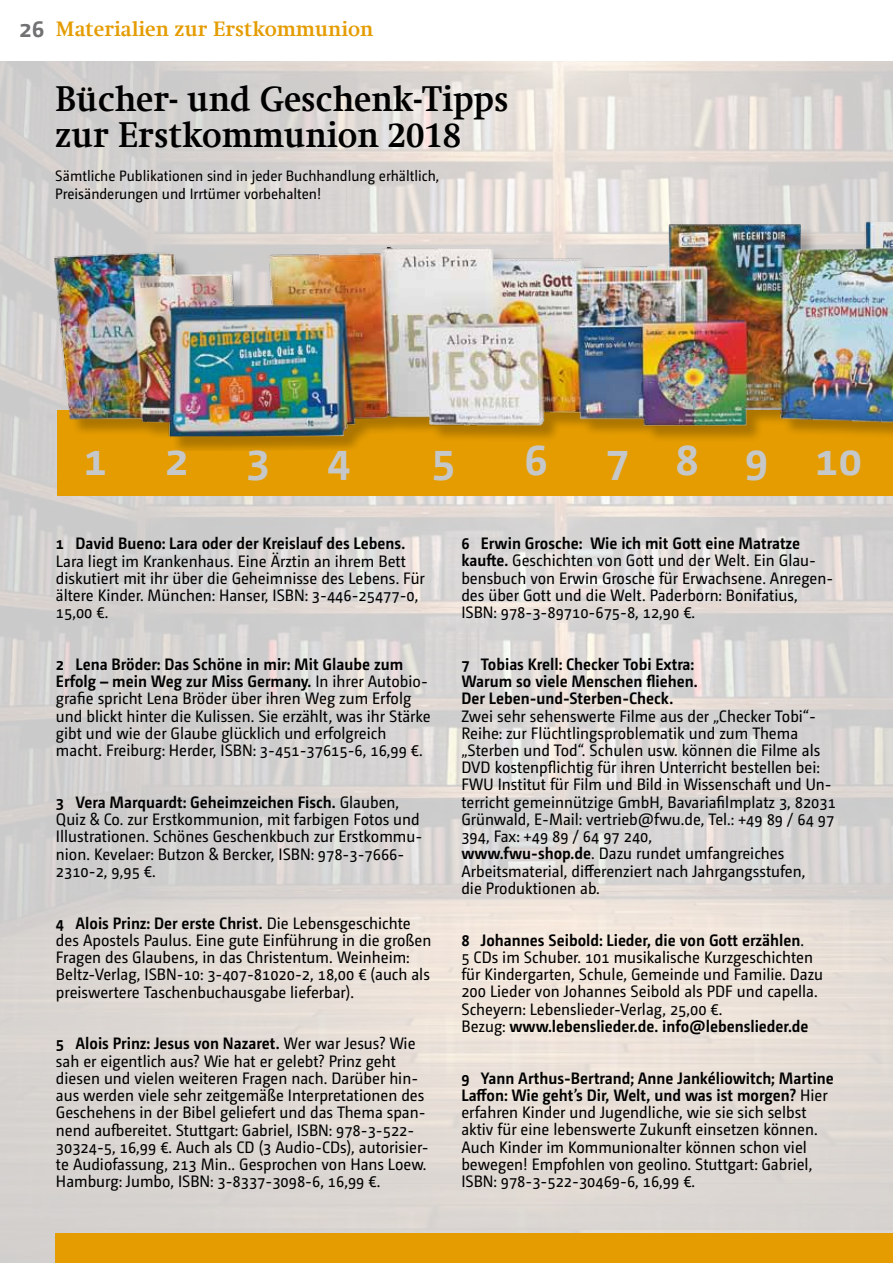
<style>
.page{position:relative;width:893px;height:1263px;background:#fff}
.page>*{position:absolute;margin:0;border:0;box-sizing:border-box;transform-origin:0 0}
.t1{font:700 45px "Camingo Dos Pro";color:#c6c7c8}
.t2{font:700 36px/36px "Swift Com";color:#000;scale:.94 1}
.t3{font:700 21px "Swift Com";color:#e49c00}
.t4{font:16.5px/17.2px "Camingo Dos Pro";color:#000;scale:.94 1}
.t5{font:700 16.5px/17.2px "Camingo Dos Pro";color:#000;scale:.94 1}
.t6{font:15px/17.2px "Camingo Dos Pro";color:#000;scale:.94 1}
.s1{font-family:"Camingo Dos Pro";font-size:24px;color:#707172}
.s2{font-weight:700}
</style>
<div class="page">
<img style="left:0;top:62px;width:893px;height:1201px">
<div style="left:56px;top:1233px;width:837px;height:30px;background:#e49c00"></div>
<div style="left:58px;top:410px;width:835px;height:85px;background:#e49c00"></div>
<div style="left:55px;top:213px;width:838px;height:238px;background:#000;opacity:.25"></div>
<img style="left:53px;top:213px;width:840px;height:223px">
<p class="t3" style="left:19px;top:17px;width:356px"><span class="s1">26</span> Materialien zur Erstkommunion</p>
<h2 class="t2" style="left:55px;top:80px;width:484px">Bücher- und Geschenk-Tipps zur Erstkommunion 2018</h2>
<p class="t6" style="left:55px;top:167px;width:410px">Sämtliche Publikationen sind in jeder Buchhandlung erhältlich,<br>Preisänderungen und Irrtümer vorbehalten!</p>
<h1 class="t1" style="left:84px;top:432px;width:25px">1</h1>
<h1 class="t1" style="left:165px;top:432px;width:25px">2</h1>
<h1 class="t1" style="left:246px;top:432px;width:25px">3</h1>
<h1 class="t1" style="left:327px;top:432px;width:25px">4</h1>
<h1 class="t1" style="left:431px;top:432px;width:25px">5</h1>
<h1 class="t1" style="left:524px;top:432px;width:25px">6</h1>
<h1 class="t1" style="left:605px;top:432px;width:258px">7 8 9 10</h1>
<p class="t5" style="left:56px;top:535px;width:373px">1 David Bueno: Lara oder der Kreislauf des Lebens.</p>
<p class="t4" style="left:56px;top:552px;width:394px">Lara liegt im Krankenhaus. Eine Ärztin an ihrem Bett diskutiert mit ihr über die Geheimnisse des Lebens. Für ältere Kinder. München: Hanser, ISBN: 3-446-25477-0, 15,00 €.</p>
<p class="t4" style="left:56px;top:655px;width:400px"><span class="s2">2 Lena Bröder: Das Schöne in mir: Mit Glaube zum Erfolg – mein Weg zur Miss Germany.</span> In ihrer Autobio&shy;grafie spricht Lena Bröder über ihren Weg zum Erfolg und blickt hinter die Kulissen. Sie erzählt, was ihr Stärke gibt und wie der Glaube glücklich und erfolgreich macht. Freiburg: Herder, ISBN: 3-451-37615-6, 16,99 €.</p>
<p class="t4" style="left:56px;top:793px;width:391px"><span class="s2">3 Vera Marquardt: Geheimzeichen Fisch.</span> Glauben, Quiz &amp; Co. zur Erstkommunion, mit farbigen Fotos und Illustrationen. Schönes Geschenkbuch zur Erstkommu&shy;nion. Kevelaer: Butzon &amp; Bercker, ISBN: 978-3-7666- 2310-2, 9,95 €.</p>
<p class="t4" style="left:56px;top:914px;width:401px"><span class="s2">4 Alois Prinz: Der erste Christ.</span> Die Lebensgeschichte des Apostels Paulus. Eine gute Einführung in die großen Fragen des Glaubens, in das Christentum. Weinheim:<br>Beltz-Verlag, ISBN-10: 3-407-81020-2, 18,00 € (auch als preiswertere Taschenbuchausgabe lieferbar).</p>
<p class="t4" style="left:56px;top:1035px;width:398px"><span class="s2">5 Alois Prinz: Jesus von Nazaret.</span> Wer war Jesus? Wie sah er eigentlich aus? Wie hat er gelebt? Prinz geht diesen und vielen weiteren Fragen nach. Darüber hin&shy;aus werden viele sehr zeitgemäße Interpretationen des Geschehens in der Bibel geliefert und das Thema span&shy;nend aufbereitet. Stuttgart: Gabriel, ISBN: 978-3-522- 30324-5, 16,99 €. Auch als CD (3 Audio-CDs), autorisier&shy;te Audiofassung, 213 Min.. Gesprochen von Hans Loew.<br>Hamburg: Jumbo, ISBN: 3-8337-3098-6, 16,99 €.</p>
<p class="t4" style="left:461px;top:535px;width:397px"><span class="s2">6 Erwin Grosche: Wie ich mit Gott eine Matratze kaufte.</span> Geschichten von Gott und der Welt. Ein Glau&shy;bensbuch von Erwin Grosche für Erwachsene. Anregen&shy;des über Gott und die Welt. Paderborn: Bonifatius, ISBN: 978-3-89710-675-8, 12,90 €.</p>
<p class="t5" style="left:461px;top:655px;width:253px">7 Tobias Krell: Checker Tobi Extra:<br>Warum so viele Menschen fliehen.<br>Der Leben-und-Sterben-Check.</p>
<p class="t4" style="left:461px;top:707px;width:400px">Zwei sehr sehenswerte Filme aus der „Checker Tobi“- Reihe: zur Flüchtlingsproblematik und zum Thema „Sterben und Tod“. Schulen usw. können die Filme als DVD kostenpflichtig für ihren Unterricht bestellen bei:<br>FWU Institut für Film und Bild in Wissenschaft und Un&shy;terricht gemeinnützige GmbH, Bavariafilmplatz 3, 82031<br>Grünwald, E-Mail: vertrieb@fwu.de, Tel.: +49 89 / 64 97<br>394, Fax: +49 89 / 64 97 240,<br><span class="s2">www.fwu-shop.de</span>. Dazu rundet umfangreiches Arbeitsmaterial, differenziert nach Jahrgangsstufen,<br>die Produktionen ab.</p>
<p class="t4" style="left:461px;top:931px;width:386px"><span class="s2">8 Johannes Seibold: Lieder, die von Gott erzählen</span>.<br>5 CDs im Schuber. 101 musikalische Kurzgeschichten für Kindergarten, Schule, Gemeinde und Familie. Dazu 200 Lieder von Johannes Seibold als PDF und capella.<br>Scheyern: Lebenslieder-Verlag, 25,00 €.<br>Bezug: <span class="s2">www.lebenslieder.de. info@lebenslieder.de</span></p>
<p class="t4" style="left:461px;top:1069px;width:398px"><span class="s2">9 Yann Arthus-Bertrand; Anne Jankéliowitch; Martine Laffon: Wie geht’s Dir, Welt, und was ist morgen?</span> Hier erfahren Kinder und Jugendliche, wie sie sich selbst aktiv für eine lebenswerte Zukunft einsetzen können.<br>Auch Kinder im Kommunionalter können schon viel bewegen! Empfohlen von geolino. Stuttgart: Gabriel, ISBN: 978-3-522-30469-6, 16,99 €.</p>
</div>
